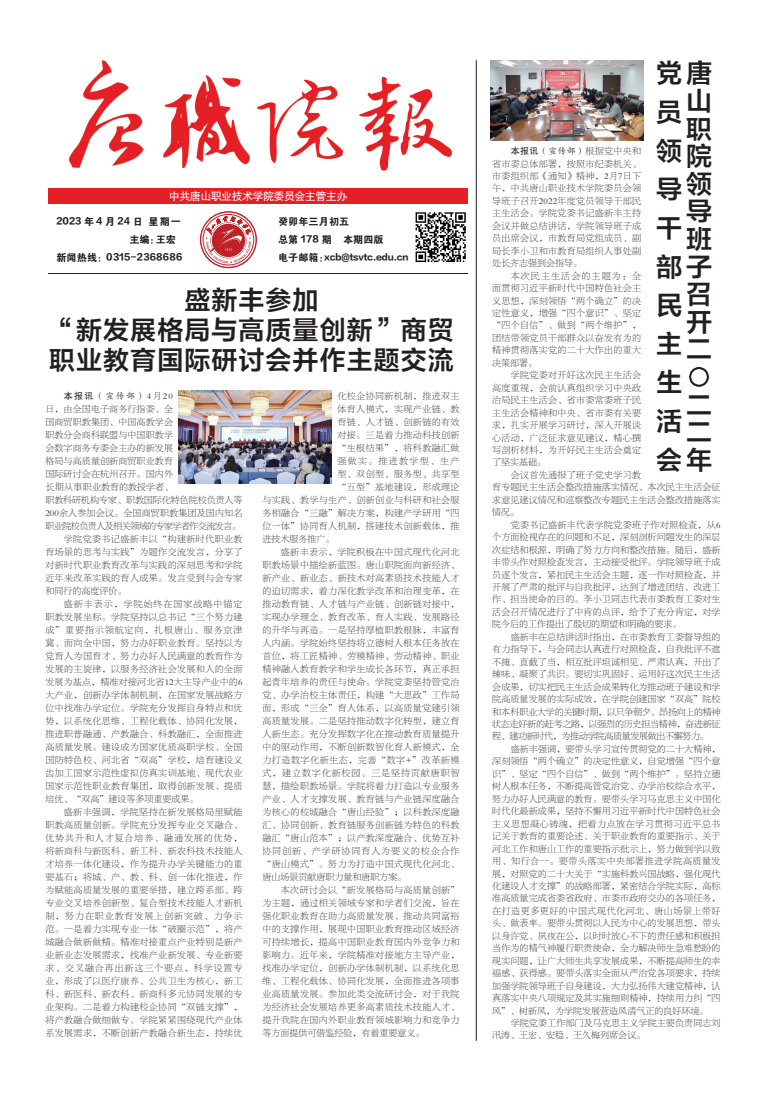
<style>
.page{position:relative;width:766px;height:1106px;background:#fff}
.page>*{position:absolute;margin:0;border:0;box-sizing:border-box;transform-origin:0 0}
.t1{font:26px/27.6px "FZLTZCHK GBK1 0";letter-spacing:.04em;color:#231f20;text-align:right}
.t2{font:11px "FZHTJW GB1 0";letter-spacing:-.05em;color:#fff}
.t3{font:10px/18px "FZDHTJW GB1 0";letter-spacing:.02em;color:#231f20}
.正文__报宋_9{font:9px/13px "FZBSK GBK1 0";letter-spacing:.02em;color:#231f20;text-align:justify}
.正文__报宋_9-2{font:9px "FZBSK GBK1 0";letter-spacing:.045em;color:#231f20}
.t4{font:9px "FZLTDHK GBK1 0";letter-spacing:.02em;color:#231f20}
.正文__报宋_9-3{font:9px "FZBSK GBK1 0";letter-spacing:.14em;color:#231f20}
.正文__报宋_9-4{font:9px "FZBSK GBK1 0";color:#231f20}
.t5{font:8.5px "FZLTDHK GBK1 0";letter-spacing:-.02em;color:#231f20}
.s1{font-family:"FZDHTJW GB1 0";font-size:10px}
.s2{font-family:"FZLTDHK GBK1 0";font-size:9px}
.s3{font-family:"FZHTJW GB1 0"}
.s4{font-family:"FZKTK GBK1 0"}
</style>
<div class="page">
<div style="left:48px;top:188px;width:420px;height:15px;background:#e41f25"></div>
<hr style="left:48px;top:273px;width:420px;height:1px;background:#231f20">
<img style="left:68px;top:60px;width:384px;height:111px">
<img style="left:415px;top:212px;width:51px;height:51px">
<svg style="left:200px;top:212px;width:56px;height:56px"></svg>
<div style="left:200px;top:211px;width:56px;height:57px;border:1px solid #c12126;border-radius:50%"></div>
<svg style="left:201px;top:213px;width:54px;height:54px"></svg>
<div style="left:203px;top:214px;width:51px;height:51px;border:1px solid #c12126;border-radius:50%"></div>
<svg style="left:206px;top:216px;width:45px;height:47px"></svg>
<svg style="left:689px;top:367px;width:19px;height:19px"></svg>
<hr style="left:476px;top:60px;width:1px;height:980px;background:#231f20">
<img style="left:179px;top:390px;width:153px;height:93px">
<img style="left:490px;top:60px;width:153px;height:80px">
<p class="t2" style="left:169px;top:190px;width:180px">中共唐山职业技术学院委员会主管主办</p>
<p class="t4" style="left:56px;top:216px;width:126px">2023<span class="s1">年</span>4<span class="s1">月</span>24<span class="s1">日星期一</span></p>
<p class="t3" style="left:130px;top:230px;width:48px">主编：王宏</p>
<p class="t4" style="left:56px;top:252px;width:127px"><span class="s1">新闻热线：</span>0315-2368686</p>
<p class="t3" style="left:278px;top:212px;width:107px">癸卯年三月初五<br>总第 <span class="s2">178</span> 期 本期四版</p>
<p class="t5" style="left:278px;top:252px;width:132px"><span class="s1">电子邮箱：</span>xcb@tsvtc.edu.cn</p>
<p class="t1" style="left:184px;top:287px;width:136px">盛新丰参加</p>
<p class="t1" style="left:49px;top:316px;width:406px;line-height:30px;text-align:left">“新发展格局与高质量创新”商贸职业教育国际研讨会并作主题交流</p>
<p class="正文__报宋_9" style="left:45px;top:390px;width:199px;text-align:left;text-indent:18px"><span class="s3">本报讯</span><span class="s4">（宣传部）</span>4月20<br>日，由全国电子商务行指委、全<br>国商贸职教集团、中国高教学会<br>职教分会商科联盟与中国职教学<br>会数字商务专委会主办的新发展<br>格局与高质量创新商贸职业教育<br>国际研讨会在杭州召开。国内外<br>长期从事职业教育的教授学者、<br>职教科研机构专家、职教国际化特色院校负责人等<br>200余人参加会议。全国商贸职教集团及国内知名职业院校负责人及相关领域的专家学者作交流发言。</p>
<p class="正文__报宋_9" style="left:45px;top:532px;width:199px;text-indent:18px">学院党委书记盛新丰以“构建新时代职业教育场景的思考与实践”为题作交流发言，分享了对新时代职业教育改革与实践的深刻思考和学院近年来改革实践的育人成果。发言受到与会专家和同行的高度评价。</p>
<p class="正文__报宋_9" style="left:45px;top:597px;width:199px;text-indent:18px">盛新丰表示，学院始终在国家战略中锚定职教发展坐标。学院坚持以总书记“三个努力建成”重要指示领航定向，扎根唐山、服务京津冀、面向全中国，努力办好职业教育。坚持以为党育人为国育才、努力办好人民满意的教育作为发展的主旋律，以服务经济社会发展和人的全面发展为基点，精准对接河北省12大主导产业中的6大产业，创新办学体制机制，在国家发展战略方位中找准办学定位。学院充分发挥自身特点和优势，以系统化思维、工程化载体、协同化发展，推进职普融通、产教融合、科教融汇，全面推进高质量发展。建设成为国家优质高职学校、全国国防特色校、河北省“双高”学校，培育建设义齿加工国家示范性虚拟仿真实训基地、现代农业国家示范性职业教育集团，取得创新发展、提质培优、“双高”建设等多项重要成果。</p>
<p class="正文__报宋_9" style="left:45px;top:805px;width:199px;text-indent:18px">盛新丰强调，学院坚持在新发展格局里赋能职教高质量创新。学院充分发挥专业交叉融合、优势共升和人才复合培养、融通发展的优势，将新商科与新医科、新工科、新农科技术技能人才培养一体化建设，作为提升办学关键能力的重要基石；将城、产、教、科、创一体化推进，作为赋能高质量发展的重要举措，建立跨系部、跨专业交叉培养创新型、复合型技术技能人才新机制，努力在职业教育发展上创新突破、力争示范。一是着力实现专业一体“破圈示范”，将产城融合做新做精。精准对接重点产业特别是新产业新业态发展需求，找准产业新发展、专业新要求、交叉融合再出新这三个要点，科学设置专业，形成了以医疗康养、公共卫生为核心，新工科、新医科、新农科、新商科多元协同发展的专业架构。二是着力构建校企协同“双链支撑”，将产教融合做细做专。学院紧紧围绕现代产业体系发展需求，不断创新产教融合新生态，持续优</p>
<p class="正文__报宋_9-2" style="left:337px;top:391px;width:124px">化校企协同新机制，推进双主</p>
<p class="正文__报宋_9-2" style="left:337px;top:404px;width:124px">体育人模式，实现产业链、教</p>
<p class="正文__报宋_9-2" style="left:337px;top:417px;width:124px">育链、人才链、创新链的有效</p>
<p class="正文__报宋_9-2" style="left:337px;top:430px;width:124px">对接。三是着力推动科技创新</p>
<p class="正文__报宋_9-2" style="left:337px;top:443px;width:124px">“生根结果”，将科教融汇做</p>
<p class="正文__报宋_9-3" style="left:337px;top:456px;width:124px">强做实。推进教学型、生产</p>
<p class="正文__报宋_9-2" style="left:337px;top:469px;width:124px">型、双创型、服务型、共享型</p>
<p class="正文__报宋_9-2" style="left:337px;top:482px;width:124px">“五型”基地建设，形成理论</p>
<p class="正文__报宋_9-2" style="left:262px;top:495px;width:199px">与实践、教学与生产、创新创业与科研和社会服</p>
<p class="正文__报宋_9-2" style="left:262px;top:508px;width:199px">务相融合“三融”解决方案，构建产学研用“四</p>
<p class="正文__报宋_9-2" style="left:262px;top:521px;width:199px">位一体”协同育人机制，搭建技术创新载体，推</p>
<p class="正文__报宋_9-4" style="left:262px;top:534px;width:73px">进技术服务推广。</p>
<p class="正文__报宋_9" style="left:262px;top:545px;width:199px;text-indent:18px">盛新丰表示，学院积极在中国式现代化河北职教场景中描绘新蓝图。唐山职院面向新经济、新产业、新业态、新技术对高素质技术技能人才的迫切需求，着力深化教学改革和治理变革，在推动教育链、人才链与产业链、创新链对接中，实现办学理念、教育改革、育人实践、发展路径的升华与再造。一是坚持厚植职教根脉，丰富育人内涵。学院始终坚持将立德树人根本任务放在首位，将工匠精神、劳模精神、劳动精神、职业精神融入教育教学和学生成长各环节，真正承担起青年培养的责任与使命。学院党委坚持管党治党、办学治校主体责任，构建“大思政”工作局面，形成“三全”育人体系，以高质量党建引领高质量发展。二是坚持推动数字化转型，建立育人新生态。充分发挥数字化在推动教育质量提升中的驱动作用，不断创新数智化育人新模式，全力打造数字化新生态，完善“数字+”改革新模式，建立数字化新校园。三是坚持贡献唐职智慧，描绘职教场景。学院将着力打造以专业服务产业、人才支撑发展、教育链与产业链深度融合为核心的校城融合“唐山经验”；以科教深度融汇、协同创新、教育链服务创新链为特色的科教融汇“唐山范本”；以产教深度融合、优势互补协同创新、产学研协同育人为要义的校企合作“唐山模式”。努力为打造中国式现代化河北、唐山场景贡献唐职力量和唐职方案。</p>
<p class="正文__报宋_9" style="left:262px;top:883px;width:199px;text-indent:18px">本次研讨会以“新发展格局与高质量创新”为主题，通过相关领域专家和学者们交流，旨在强化职业教育在助力高质量发展、推动共同富裕中的支撑作用，展现中国职业教育推动区域经济可持续增长，提高中国职业教育国内外竞争力和影响力。近年来，学院精准对接地方主导产业，找准办学定位，创新办学体制机制，以系统化思维、工程化载体、协同化发展，全面推进各项事业高质量发展。参加此类交流研讨会，对于我院为经济社会发展培养更多高素质技术技能人才、提升我院在国内外职业教育领域影响力和竞争力等方面提供可借鉴经验，有着重要意义。</p>
<p class="t1" style="left:655px;top:61px;width:57px">党唐山职院领导班部子召<br>开二</p>
<p class="t1" style="left:711px;top:364px;width:27px;rotate:90deg">○</p>
<p class="t1" style="left:655px;top:392px;width:57px">二二会年</p>
<p class="t1" style="left:655px;top:94px;width:27px;line-height:38.6px;text-align:justify">员领导干</p>
<p class="正文__报宋_9" style="left:492px;top:145px;width:150px;line-height:12.4px;text-indent:18px"><span class="s3">本报讯</span><span class="s4">（宣传部）</span>根据党中央和省市委总体部署，按照市纪委机关、市委组织部《通知》精神，2月7日下午，中共唐山职业技术学院委员会领导班子召开2022年度党员领导干部民主生活会。学院党委书记盛新丰主持会议并做总结讲话，学院领导班子成员出席会议，市教育局党组成员、副局长李小卫和市教育局组织人事处副处长齐志强到会指导。</p>
<p class="正文__报宋_9" style="left:492px;top:269px;width:150px;line-height:12.5px;text-indent:18px">本次民主生活会的主题为：全面贯彻习近平新时代中国特色社会主义思想，深刻领悟“两个确立”的决定性意义，增强“四个意识”、坚定“四个自信”、做到“两个维护”，团结带领党员干部群众以奋发有为的精神贯彻落实党的二十大作出的重大决策部署。</p>
<p class="正文__报宋_9" style="left:492px;top:369px;width:150px;line-height:12.5px;text-indent:18px">学院党委对开好这次民主生活会高度重视，会前认真组织学习中央政治局民主生活会、省市委常委班子民主生活会精神和中央、省市委有关要求，扎实开展学习研讨，深入开展谈心活动，广泛征求意见建议，精心撰写剖析材料，为开好民主生活会奠定了坚实基础。</p>
<p class="正文__报宋_9" style="left:492px;top:469px;width:230px;line-height:12.4px;text-align:left;text-indent:18px">会议首先通报了班子党史学习教<br>育专题民主生活会整改措施落实情况、本次民主生活会征求意见建议情况和巡察整改专题民主生活会整改措施落实情况。</p>
<p class="正文__报宋_9" style="left:492px;top:518px;width:230px;line-height:12.5px;text-indent:18px">党委书记盛新丰代表学院党委班子作对照检查，从6个方面检视存在的问题和不足，深刻剖析问题发生的深层次症结和根源，明确了努力方向和整改措施。随后，盛新丰带头作对照检查发言，主动接受批评。学院领导班子成员逐个发言，紧扣民主生活会主题，逐一作对照检查，并开展了严肃的批评与自我批评，达到了增进团结、改进工作、担当使命的目的。李小卫同志代表市委教育工委对生活会召开情况进行了中肯的点评，给予了充分肯定，对学院今后的工作提出了殷切的期望和明确的要求。</p>
<p class="正文__报宋_9" style="left:492px;top:630px;width:230px;line-height:12.5px;text-indent:18px">盛新丰在总结讲话时指出，在市委教育工委督导组的有力指导下，与会同志认真进行对照检查，自我批评不遮不掩、直截了当，相互批评坦诚相见、严肃认真，开出了辣味、凝聚了共识。要切实巩固好、运用好这次民主生活会成果，切实把民主生活会成果转化为推动班子建设和学院高质量发展的实际成效，在学院创建国家“双高”院校和本科职业大学的关键时期，以只争朝夕、昂扬向上的精神状态走好新的赶考之路，以强烈的历史担当精神，奋进新征程、建功新时代，为推动学院高质量发展做出不懈努力。</p>
<p class="正文__报宋_9" style="left:492px;top:743px;width:230px;line-height:12.4px;text-indent:18px">盛新丰强调，要带头学习宣传贯彻党的二十大精神，深刻领悟“两个确立”的决定性意义，自觉增强“四个意识”、坚定“四个自信”、做到“两个维护”。坚持立德树人根本任务，不断提高管党治党、办学治校综合水平，努力办好人民满意的教育。要带头学习马克思主义中国化时代化最新成果，坚持不懈用习近平新时代中国特色社会主义思想凝心铸魂，把着力点放在学习贯彻习近平总书记关于教育的重要论述、关于职业教育的重要指示、关于河北工作和唐山工作的重要指示批示上，努力做到学以致用、知行合一。要带头落实中央部署推进学院高质量发展，对照党的二十大关于“实施科教兴国战略，强化现代化建设人才支撑”的战略部署，紧密结合学院实际，高标准高质量完成省委省政府、市委市政府交办的各项任务，在打造更多更好的中国式现代化河北、唐山场景上带好头、做表率。要带头贯彻以人民为中心的发展思想，带头以身许党、夙夜在公，以时时放心不下的责任感和积极担当作为的精气神履行职责使命，全力解决师生急难愁盼的现实问题，让广大师生共享发展成果，不断提高师生的幸福感、获得感。要带头落实全面从严治党各项要求，持续加强学院领导班子自身建设，大力弘扬伟大建党精神，认真落实中央八项规定及其实施细则精神，持续用力纠“四风”、树新风，为学院发展营造风清气正的良好环境。</p>
<p class="正文__报宋_9" style="left:492px;top:1016px;width:230px;line-height:12.4px;text-indent:18px">学院党委工作部门及马克思主义学院主要负责同志刘汛涛、王宏、安稳、王久梅列席会议。</p>
<p class="t1" style="left:655px;top:287px;width:27px;line-height:38.6px;text-align:justify">民主生活</p>
</div>
